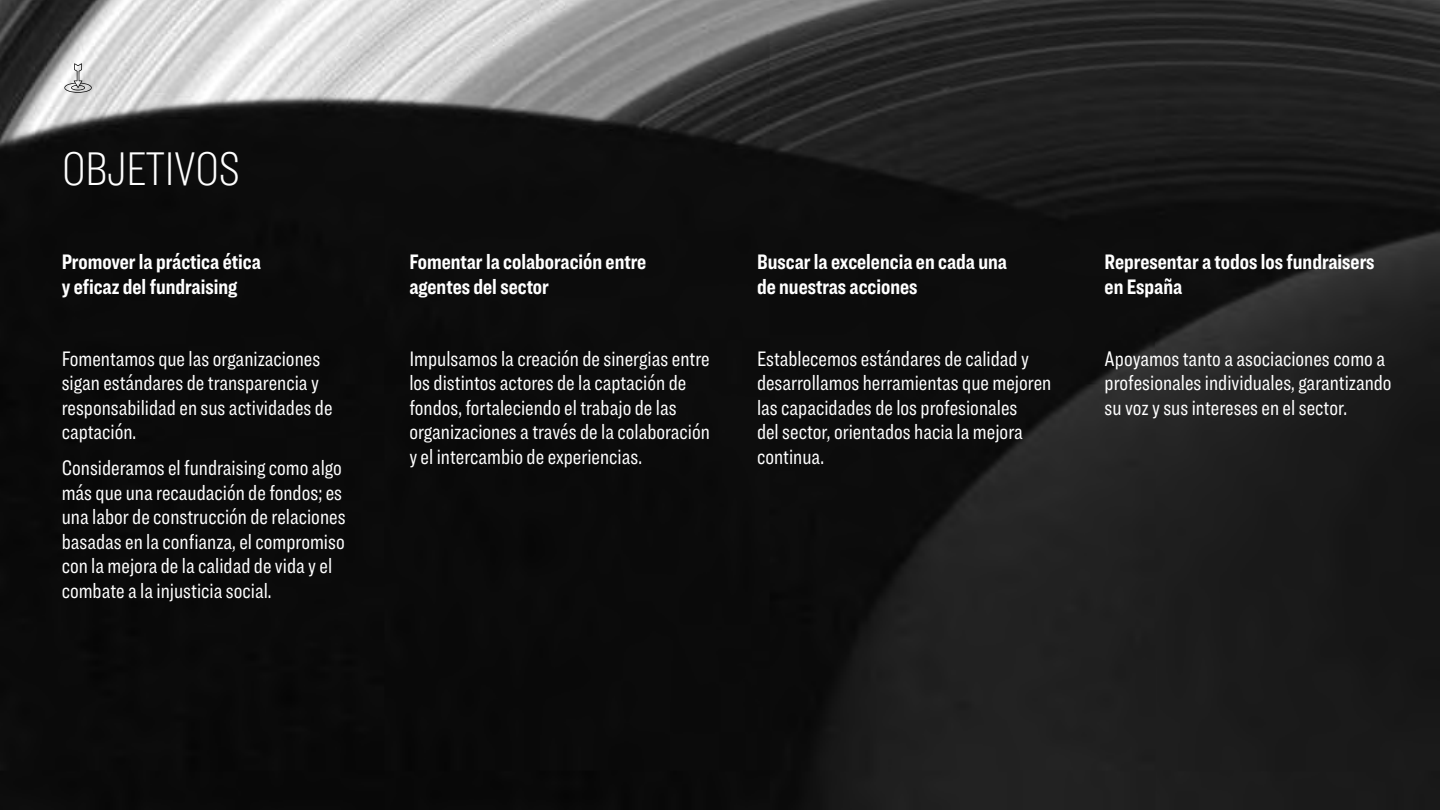
<style>
.page{position:relative;width:1440px;height:810px;background:#fff}
.page>*{position:absolute;margin:0;border:0;box-sizing:border-box;transform-origin:0 0}
.t1{font:100 48.97px "Ringside Compressed";letter-spacing:-.02em;color:#fff}
.t2{font:21.75px/24.5px "Ringside Compressed";color:#fff}
.t3{font:700 21.75px/24.5px "Ringside Compressed";color:#fff}
</style>
<div class="page">
<img style="left:0;top:0;width:1440px;height:810px">
<svg style="left:64px;top:63px;width:28px;height:30px"></svg>
<h1 class="t1" style="left:62px;top:137px;width:180px">OBJETIVOS</h1>
<p class="t3" style="left:62px;top:249px;width:201px">Promover la práctica ética y eficaz del fundraising</p>
<p class="t2" style="left:62px;top:346px;width:272px">Fomentamos que las organizaciones sigan estándares de transparencia y responsabilidad en sus actividades de captación.</p>
<p class="t2" style="left:62px;top:456px;width:285px">Consideramos el fundraising como algo más que una recaudación de fondos; es una labor de construcción de relaciones basadas en la confianza, el compromiso con la mejora de la calidad de vida y el combate a la injusticia social.</p>
<p class="t3" style="left:409px;top:249px;width:239px">Fomentar la colaboración entre agentes del sector</p>
<p class="t2" style="left:409px;top:346px;width:302px">Impulsamos la creación de sinergias entre los distintos actores de la captación de fondos, fortaleciendo el trabajo de las organizaciones a través de la colaboración y el intercambio de experiencias.</p>
<p class="t3" style="left:757px;top:249px;width:252px">Buscar la excelencia en cada una de nuestras acciones</p>
<p class="t2" style="left:757px;top:346px;width:296px">Establecemos estándares de calidad y desarrollamos herramientas que mejoren las capacidades de los profesionales<br>del sector, orientados hacia la mejora continua.</p>
<p class="t3" style="left:1105px;top:249px;width:272px">Representar a todos los fundraisers en España</p>
<p class="t2" style="left:1105px;top:346px;width:289px">Apoyamos tanto a asociaciones como a profesionales individuales, garantizando su voz y sus intereses en el sector.</p>
</div>
